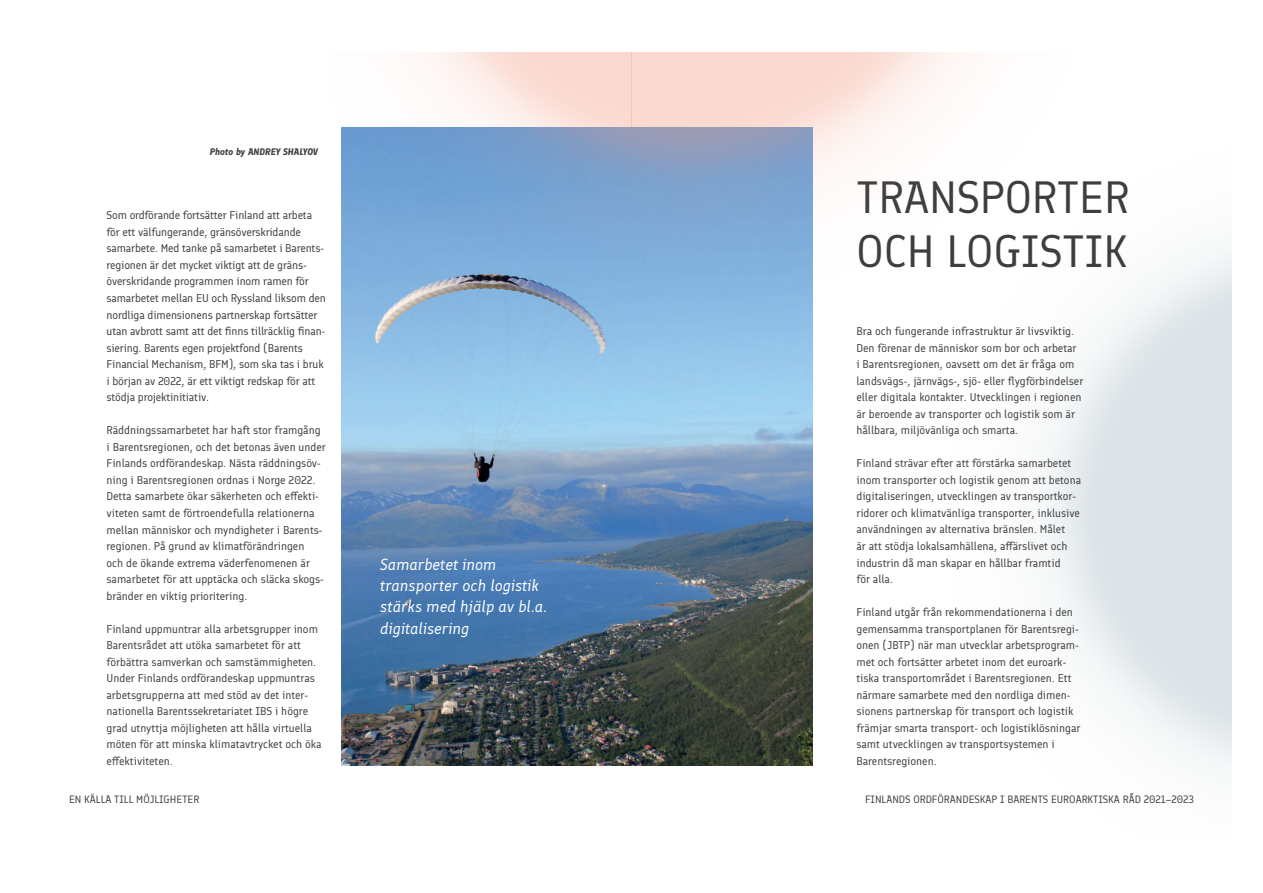
<style>
.page{position:relative;width:1263px;height:893px;background:#fff}
.page>*{position:absolute;margin:0;border:0;box-sizing:border-box;transform-origin:0 0}
.t1{font:45px/54px "Finlandica";color:#3e3e3f}
.t2{font:italic 15.9px/21.1px "Finlandica";color:#fff}
.t3{font:11.25px/16.5px "Finlandica";color:#3e3e3f}
.t4{font:10.65px "Finlandica";color:#3e3e3f}
.t5{font:italic 700 9.3px "Finlandica";color:#3e3e3f}
</style>
<div class="page">
<img style="left:631px;top:379px;width:182px;height:386px">
<img style="left:341px;top:53px;width:772px;height:326px">
<img style="left:341px;top:128px;width:290px;height:637px">
<p class="t5" style="left:210px;top:146px;width:110px">Photo by ANDREY SHALYOV</p>
<p class="t3" style="left:107px;top:207px;width:221px">Som ordförande fortsätter Finland att arbeta för ett välfungerande, gränsöverskridande samarbete. Med tanke på samarbetet i Barents&shy;regionen är det mycket viktigt att de gräns&shy;överskridande programmen inom ramen för samarbetet mellan EU och Ryssland liksom den nordliga dimensionens partnerskap fortsätter utan avbrott samt att det finns tillräcklig finan&shy;siering. Barents egen projektfond (Barents Financial Mechanism, BFM), som ska tas i bruk i början av 2022, är ett viktigt redskap för att stödja projektinitiativ.</p>
<p class="t3" style="left:107px;top:422px;width:221px">Räddningssamarbetet har haft stor framgång i Barentsregionen, och det betonas även under Finlands ordförandeskap. Nästa räddningsöv&shy;ning i Barentsregionen ordnas i Norge 2022.<br>Detta samarbete ökar säkerheten och effekti&shy;viteten samt de förtroendefulla relationerna mellan människor och myndigheter i Barents&shy;regionen. På grund av klimatförändringen<br>och de ökande extrema väderfenomenen är samarbetet för att upptäcka och släcka skogs&shy;bränder en viktig prioritering.</p>
<p class="t3" style="left:107px;top:621px;width:217px">Finland uppmuntrar alla arbetsgrupper inom Barentsrådet att utöka samarbetet för att förbättra samverkan och samstämmigheten.<br>Under Finlands ordförandeskap uppmuntras arbetsgrupperna att med stöd av det inter&shy;nationella Barentssekretariatet IBS i högre grad utnyttja möjligheten att hålla virtuella möten för att minska klimatavtrycket och öka effektiviteten.</p>
<p class="t4" style="left:69px;top:792px;width:132px">EN KÄLLA TILL MÖJLIGHETER</p>
<h2 class="t2" style="left:380px;top:554px;width:169px">Samarbetet inom transporter och logistik stärks med hjälp av bl.a. digitalisering</h2>
<h1 class="t1" style="left:856px;top:171px;width:274px">TRANSPORTER<br>OCH LOGISTIK</h1>
<p class="t3" style="left:856px;top:323px;width:228px">Bra och fungerande infrastruktur är livsviktig.<br>Den förenar de människor som bor och arbetar<br>i Barentsregionen, oavsett om det är fråga om landsvägs-, järnvägs-, sjö- eller flygförbindelser eller digitala kontakter. Utvecklingen i regionen är beroende av transporter och logistik som är hållbara, miljövänliga och smarta.</p>
<p class="t3" style="left:856px;top:455px;width:226px">Finland strävar efter att förstärka samarbetet inom transporter och logistik genom att betona digitaliseringen, utvecklingen av transportkor&shy;ridorer och klimatvänliga transporter, inklusive användningen av alternativa bränslen. Målet<br>är att stödja lokalsamhällena, affärslivet och industrin då man skapar en hållbar framtid<br>för alla.</p>
<p class="t3" style="left:856px;top:604px;width:225px">Finland utgår från rekommendationerna i den gemensamma transportplanen för Barentsregi&shy;onen (JBTP) när man utvecklar arbetsprogram&shy;met och fortsätter arbetet inom det euroark&shy;tiska transportområdet i Barentsregionen. Ett närmare samarbete med den nordliga dimen&shy;sionens partnerskap för transport och logistik främjar smarta transport- och logistiklösningar samt utvecklingen av transportsystemen i Barentsregionen.</p>
<p class="t4" style="left:865px;top:792px;width:330px">FINLANDS ORDFÖRANDESKAP I BARENTS EUROARKTISKA RÅD 2021–2023</p>
</div>
